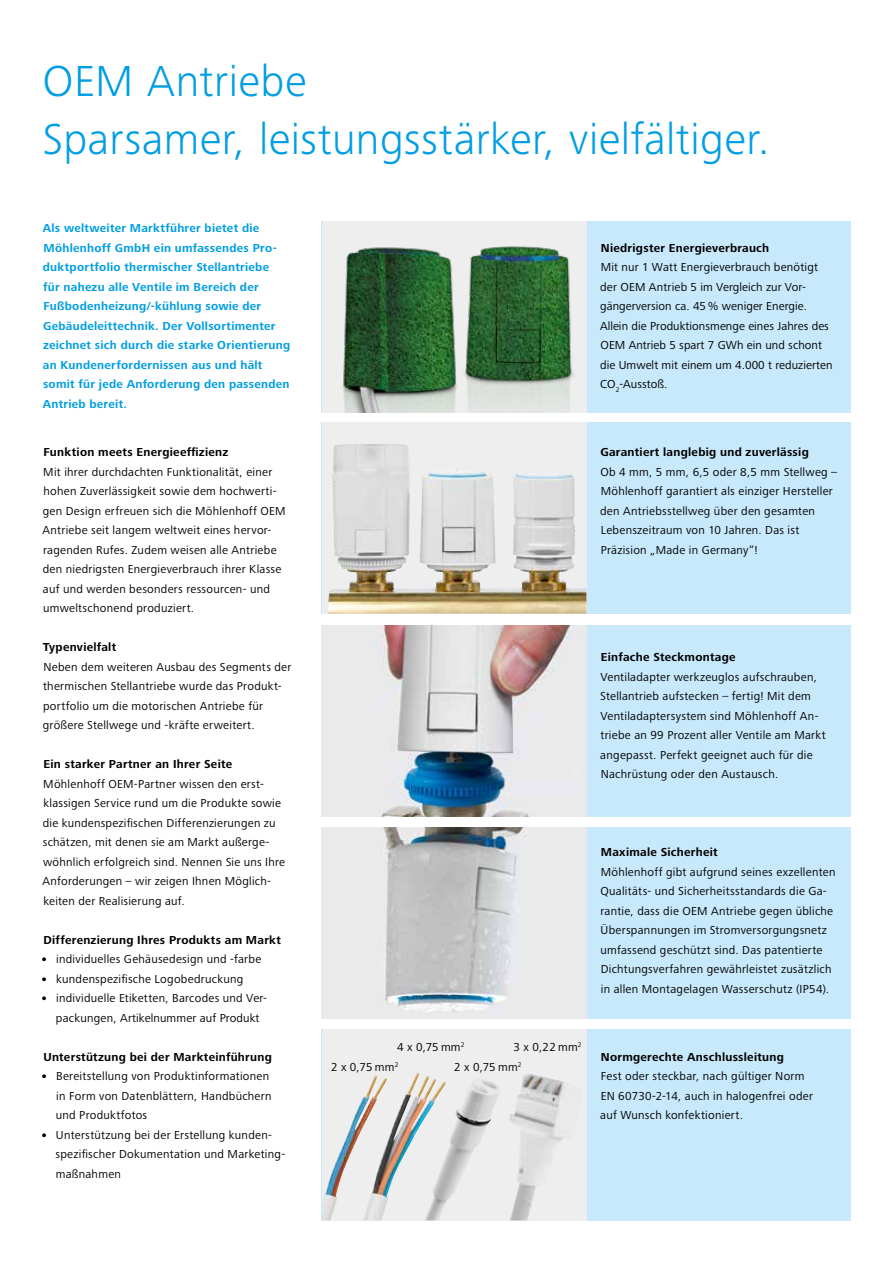
<style>
.page{position:relative;width:885px;height:1263px;background:#fff}
.page>*{position:absolute;margin:0;border:0;box-sizing:border-box;transform-origin:0 0}
.t1{font:300 45px/58.5px "Frutiger Next LTW1 G";letter-spacing:.01em;color:#009ee3}
.t2{font:12px/19.5px "Frutiger Next LTW1 G";letter-spacing:.02em;color:#000}
.t3{font:700 12px/19.5px "Frutiger Next LTW1 G";letter-spacing:.02em;color:#009ee3}
.t4{font:700 12px "Frutiger Next LTW1 G";letter-spacing:.025em;color:#000}
.s1{font-weight:800}
</style>
<div class="page">
<div style="left:322px;top:422px;width:528px;height:192px;background:#c8e8fb"></div>
<div style="left:322px;top:422px;width:264px;height:192px;background:#eee"></div>
<div style="left:322px;top:625px;width:528px;height:191px;background:#c8e8fb"></div>
<div style="left:322px;top:1029px;width:528px;height:191px;background:#c8e8fb"></div>
<img style="left:322px;top:625px;width:264px;height:191px">
<div style="left:322px;top:1029px;width:264px;height:191px;background:#eee"></div>
<img style="left:322px;top:1098px;width:41px;height:122px">
<img style="left:363px;top:1072px;width:66px;height:148px">
<img style="left:424px;top:1078px;width:75px;height:142px">
<img style="left:509px;top:1074px;width:59px;height:146px">
<img style="left:328px;top:444px;width:258px;height:170px">
<div style="left:322px;top:221px;width:528px;height:191px;background:#c8e8fb"></div>
<div style="left:322px;top:221px;width:264px;height:191px;background:#eee"></div>
<div style="left:322px;top:827px;width:528px;height:191px;background:#c8e8fb"></div>
<img style="left:322px;top:827px;width:264px;height:191px">
<img style="left:343px;top:247px;width:110px;height:165px">
<img style="left:453px;top:246px;width:121px;height:166px">
<h1 class="t1" style="left:43px;top:51px;width:728px">OEM Antriebe<br>Sparsamer, leistungsstärker, vielfältiger.</h1>
<p class="t3" style="left:43px;top:219px;width:249px">Als weltweiter Marktführer bietet die Möhlenhoff GmbH ein umfassendes Pro&shy;duktportfolio thermischer Stellantriebe<br>für nahezu alle Ventile im Bereich der Fußbodenheizung/-kühlung sowie der Gebäudeleittechnik. Der Vollsortimenter zeichnet sich durch die starke Orientierung an Kundenerfordernissen aus und hält somit für jede Anforderung den passenden Antrieb bereit.</p>
<p class="t4" style="left:43px;top:445px;width:186px">Funktion meets Energieeffizienz</p>
<p class="t2" style="left:43px;top:462px;width:244px">Mit ihrer durchdachten Funktionalität, einer hohen Zuverlässigkeit sowie dem hochwerti&shy;gen Design erfreuen sich die Möhlenhoff OEM Antriebe seit langem weltweit eines hervor&shy;ragenden Rufes. Zudem weisen alle Antriebe den niedrigsten Energieverbrauch ihrer Klasse auf und werden besonders ressourcen- und umweltschonend produziert.</p>
<p class="t4" style="left:43px;top:640px;width:75px">Typenvielfalt</p>
<p class="t2" style="left:43px;top:657px;width:250px">Neben dem weiteren Ausbau des Segments der thermischen Stellantriebe wurde das Produkt&shy;portfolio um die motorischen Antriebe für größere Stellwege und -kräfte erweitert.</p>
<p class="t4" style="left:43px;top:757px;width:190px">Ein starker Partner an Ihrer Seite</p>
<p class="t2" style="left:43px;top:774px;width:244px">Möhlenhoff OEM-Partner wissen den erst---- klassigen Service rund um die Produkte sowie die kundenspezifischen Differenzierungen zu schätzen, mit denen sie am Markt außerge&shy;wöhnlich erfolgreich sind. Nennen Sie uns Ihre Anforderungen – wir zeigen Ihnen Möglich&shy;keiten der Realisierung auf.</p>
<p class="t4" style="left:43px;top:933px;width:239px">Differenzierung Ihres Produkts am Markt</p>
<p class="t2" style="left:41px;top:950px;width:222px"><span class="s1">•</span> individuelles Gehäusedesign und -farbe</p>
<p class="t2" style="left:41px;top:969px;width:204px"><span class="s1">•</span> kundenspezifische Logobedruckung</p>
<p class="t2" style="left:56px;top:989px;width:212px;text-indent:-15px"><span class="s1">•</span> individuelle Etiketten, Barcodes und Ver&shy;packungen, Artikelnummer auf Produkt</p>
<p class="t4" style="left:43px;top:1050px;width:230px">Unterstützung bei der Markteinführung</p>
<p class="t2" style="left:56px;top:1067px;width:217px;text-indent:-15px"><span class="s1">•</span> Bereitstellung von Produktinformationen in Form von Datenblättern, Handbüchern und Produktfotos</p>
<p class="t2" style="left:56px;top:1125px;width:231px;text-indent:-15px"><span class="s1">•</span> Unterstützung bei der Erstellung kunden&shy;spezifischer Dokumentation und Marketing&shy;maßnahmen</p>
<p class="t4" style="left:600px;top:241px;width:170px">Niedrigster Energieverbrauch</p>
<p class="t2" style="left:600px;top:258px;width:234px">Mit nur 1 Watt Energieverbrauch benötigt der OEM Antrieb 5 im Vergleich zur Vor&shy;gängerversion ca. 45% weniger Energie.<br>Allein die Produktionsmenge eines Jahres des OEM Antrieb 5 spart 7 GWh ein und schont die Umwelt mit einem um 4.000 t reduzierten CO<sub>2</sub>-Ausstoß.</p>
<p class="t4" style="left:600px;top:445px;width:210px">Garantiert langlebig und zuverlässig</p>
<p class="t2" style="left:600px;top:462px;width:238px">Ob 4 mm, 5 mm, 6,5 oder 8,5 mm Stellweg – Möhlenhoff garantiert als einziger Hersteller den Antriebsstellweg über den gesamten Lebenszeitraum von 10 Jahren. Das ist Präzision „Made in Germany“!</p>
<p class="t4" style="left:600px;top:650px;width:136px">Einfache Steckmontage</p>
<p class="t2" style="left:600px;top:667px;width:227px">Ventiladapter werkzeuglos aufschrauben, Stellantrieb aufstecken – fertig! Mit dem Ventiladaptersystem sind Möhlenhoff An&shy;triebe an 99 Prozent aller Ventile am Markt angepasst. Perfekt geeignet auch für die Nachrüstung oder den Austausch.</p>
<p class="t2" style="left:454px;top:1038px;width:69px;text-indent:-57px">4 x 0,75 mm<sup>2<br></sup>2 x 0,75 mm<sup>2</sup></p>
<p class="t2" style="left:513px;top:1038px;width:70px">3 x 0,22 mm<sup>2</sup></p>
<p class="t2" style="left:331px;top:1057px;width:69px">2 x 0,75 mm<sup>2</sup></p>
<p class="t4" style="left:600px;top:845px;width:118px">Maximale Sicherheit</p>
<p class="t2" style="left:600px;top:862px;width:236px">Möhlenhoff gibt aufgrund seines exzellenten Qualitäts- und Sicherheitsstandards die Ga&shy;rantie, dass die OEM Antriebe gegen übliche Überspannungen im Stromversorgungsnetz umfassend geschützt sind. Das patentierte Dichtungsverfahren gewährleistet zusätzlich in allen Montagelagen Wasserschutz (IP54).</p>
<p class="t4" style="left:600px;top:1050px;width:184px">Normgerechte Anschlussleitung</p>
<p class="t2" style="left:600px;top:1067px;width:214px">Fest oder steckbar, nach gültiger Norm<br>EN 60730-2-14, auch in halogenfrei oder auf Wunsch konfektioniert.</p>
</div>
